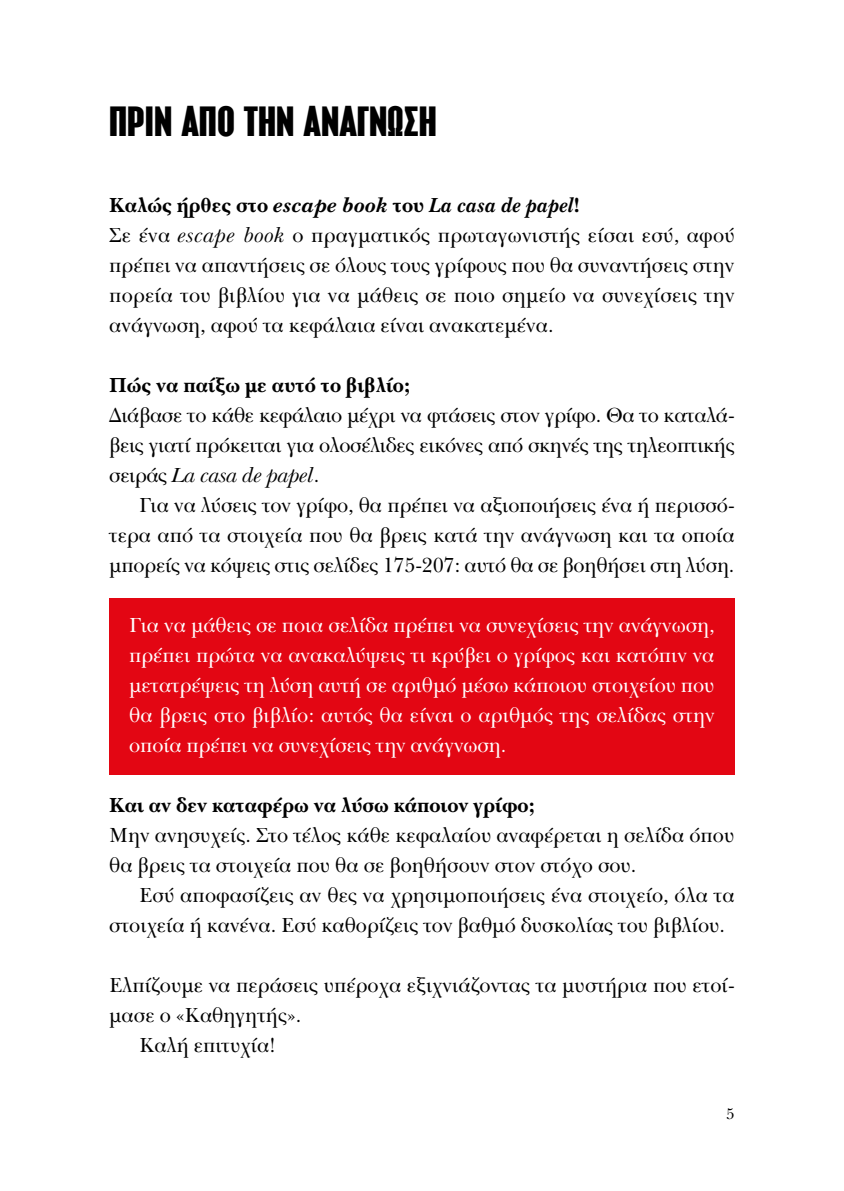
<style>
.page{position:relative;width:844px;height:1191px;background:#fff}
.page>*{position:absolute;margin:0;border:0;box-sizing:border-box;transform-origin:0 0}
.t1{font:800 42px "CF Eteocles";color:#000;scale:.9 1}
.t2{font:21px/29.9px "UB Baskerville";letter-spacing:-.005em;color:#000}
.t3{font:21px/29.9px "UB Baskerville";letter-spacing:-.01em;color:#fff;text-align:justify}
.t4{font:21px "UB Baskerville Bold";letter-spacing:-.005em;color:#000}
.t5{font:italic 21px "UB Baskerville Bold";letter-spacing:-.005em;color:#000;scale:1.1 1}
.t6{font:21px "UB Baskerville Italic";letter-spacing:-.025em;color:#000;scale:1.1 1}
.t7{font:15.75px "UB Baskerville";color:#000}
.s1{font-style:normal}
.s2{font-family:"UB Baskerville Italic"}
.s3{font-family:"UB Baskerville"}
</style>
<div class="page">
<div style="left:109px;top:598px;width:625px;height:177px;background:#e30613"></div>
<h1 class="t1" style="left:109px;top:99px;width:365px">ΠΡΙΝ ΑΠΟ ΤΗΝ ΑΝΑΓΝΩΣΗ</h1>
<p class="t5" style="left:109px;top:193px;width:429px"><span class="s1">Καλώς ήρθες στο</span> escape book <span class="s1">του</span> La casa de papel<span class="s1">!</span></p>
<p class="t2" style="left:109px;top:220px;width:627px;text-align:justify">Σε ένα <span class="s2">escape book</span> ο πραγματικός πρωταγωνιστής είσαι εσύ, αφού πρέπει να απαντήσεις σε όλους τους γρίφους που θα συναντήσεις στην πορεία του βιβλίου για να μάθεις σε ποιο σημείο να συνεχίσεις την ανάγνωση, αφού τα κεφάλαια είναι ανακατεμένα.</p>
<p class="t4" style="left:109px;top:372px;width:303px">Πώς να παίξω με αυτό το βιβλίο;</p>
<p class="t2" style="left:109px;top:400px;width:627px">Διάβασε το κάθε κεφάλαιο μέχρι να φτάσεις στον γρίφο. Θα το καταλά&shy;βεις γιατί πρόκειται για ολοσέλιδες εικόνες από σκηνές της τηλεοπτικής</p>
<p class="t6" style="left:109px;top:462px;width:192px"><span class="s3">σειράς</span> La casa de papel<span class="s3">.</span></p>
<p class="t2" style="left:109px;top:490px;width:627px;text-align:justify;text-indent:30px">Για να λύσεις τον γρίφο, θα πρέπει να αξιοποιήσεις ένα ή περισσό&shy;τερα από τα στοιχεία που θα βρεις κατά την ανάγνωση και τα οποία μπορείς να κόψεις στις σελίδες 175-207: αυτό θα σε βοηθήσει στη λύση.</p>
<p class="t3" style="left:129px;top:610px;width:587px">Για να μάθεις σε ποια σελίδα πρέπει να συνεχίσεις την ανάγνωση, πρέπει πρώτα να ανακαλύψεις τι κρύβει ο γρίφος και κατόπιν να μετατρέψεις τη λύση αυτή σε αριθμό μέσω κάποιου στοιχείου που θα βρεις στο βιβλίο: αυτός θα είναι ο αριθμός της σελίδας στην οποία πρέπει να συνεχίσεις την ανάγνωση.</p>
<p class="t4" style="left:109px;top:792px;width:427px">Και αν δεν καταφέρω να λύσω κάποιον γρίφο;</p>
<p class="t2" style="left:109px;top:820px;width:626px">Μην ανησυχείς. Στο τέλος κάθε κεφαλαίου αναφέρεται η σελίδα όπου θα βρεις τα στοιχεία που θα σε βοηθήσουν στον στόχο σου.</p>
<p class="t2" style="left:109px;top:880px;width:627px;text-indent:30px">Εσύ αποφασίζεις αν θες να χρησιμοποιήσεις ένα στοιχείο, όλα τα στοιχεία ή κανένα. Εσύ καθορίζεις τον βαθμό δυσκολίας του βιβλίου.</p>
<p class="t2" style="left:109px;top:970px;width:627px">Ελπίζουμε να περάσεις υπέροχα εξιχνιάζοντας τα μυστήρια που ετοί-</p>
<p class="t2" style="left:109px;top:1000px;width:193px">μασε ο «Καθηγητής».</p>
<p class="t2" style="left:139px;top:1030px;width:138px">Καλή επιτυχία!</p>
<p class="t7" style="left:726px;top:1104px;width:10px">5</p>
</div>
